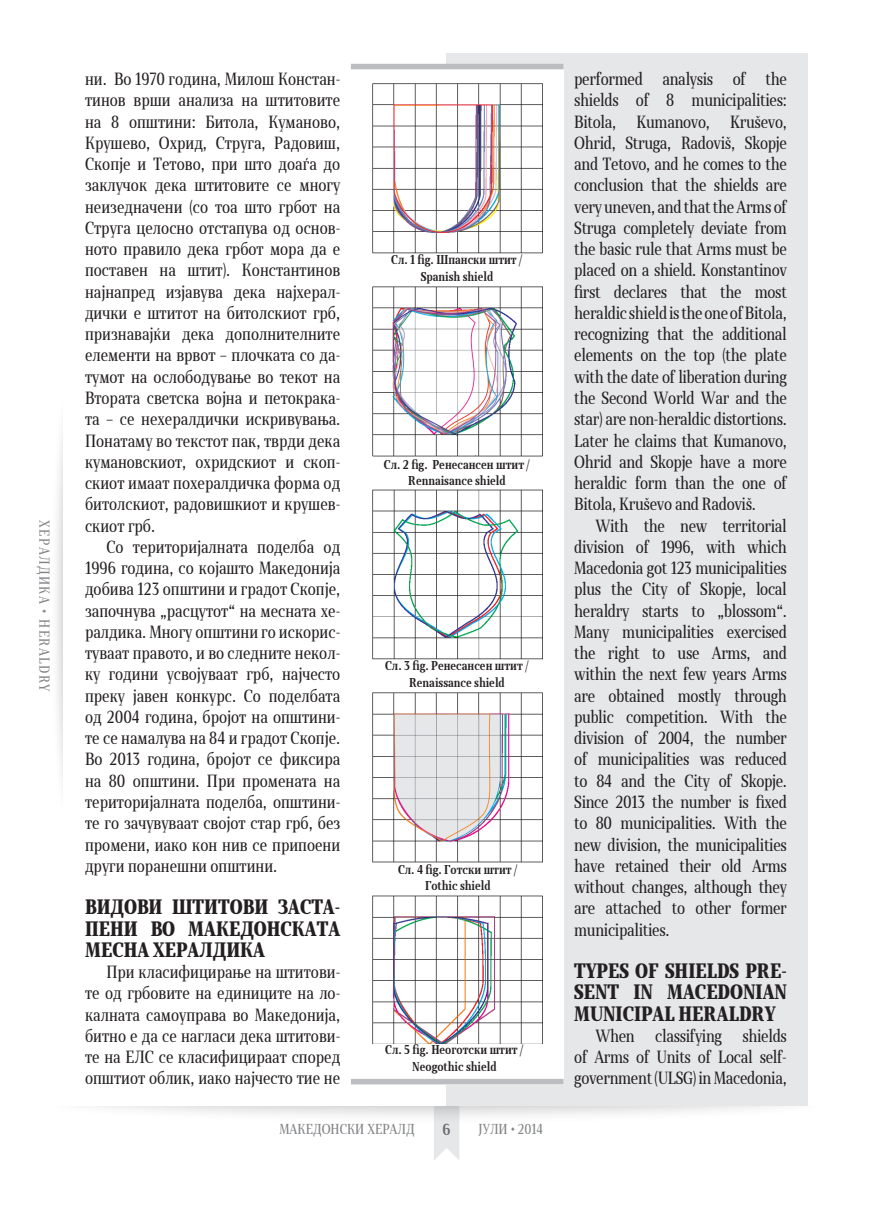
<style>
.page{position:relative;width:872px;height:1212px;background:#fff}
.page>*{position:absolute;margin:0;border:0;box-sizing:border-box;transform-origin:0 0}
.ГЛАВЕН_ТЕКСТ{font:900 19.5px/21.3px "Skola Serif Cn";color:#231f20;text-align:justify}
.ГЛАВЕН_ТЕКСТ-2{font:16.5px/21.3px "Skola Serif Cn";letter-spacing:-.01em;color:#231f20;text-align:justify}
.t1{font:700 15px "Skola Serif Cn";color:#6c6d70}
.t2{font:13.5px "Skola Serif Cn";color:#808285}
.t3{font:13.5px "Skola Serif Cn";letter-spacing:.1em;color:#808285}
.ПОД_СЛИКА_1{font:700 12px/16.5px "Skola Serif Cn";color:#231f20;text-align:center}
</style>
<div class="page">
<img style="left:110px;top:1107px;width:652px;height:53px">
<div style="left:446px;top:53px;width:362px;height:1053px;background:#e6e7e9"></div>
<div style="left:351px;top:64px;width:212px;height:1020px;background:#fff"></div>
<div style="left:351px;top:64px;width:212px;height:5px;background:#bcbdc0"></div>
<div style="left:351px;top:1079px;width:212px;height:5px;background:#bcbdc0"></div>
<img style="left:372px;top:83px;width:170px;height:961px">
<p class="t3" style="left:53px;top:520px;width:173px;rotate:90deg">ХЕРАЛДИКА • HERALDRY</p>
<p class="ГЛАВЕН_ТЕКСТ-2" style="left:85px;top:68px;width:257px">ни. Во 1970 година, Милош Констан&shy;тинов врши анализа на штитовите на 8 општини: Битола, Куманово, Крушево, Охрид, Струга, Радовиш, Скопје и Тетово, при што доаѓа до заклучок дека штитовите се многу неизедначени (со тоа што грбот на Струга целосно отстапува од основ&shy;ното правило дека грбот мора да е поставен на штит). Константинов најнапред изјавува дека најхерал&shy;дички е штитот на битолскиот грб, признавајќи дека дополнителните елементи на врвот – плочката со да&shy;тумот на ослободување во текот на Втората светска војна и петокрака&shy;та – се нехералдички искривувања.<br>Понатаму во текстот пак, тврди дека кумановскиот, охридскиот и скоп&shy;скиот имаат похералдичка форма од битолскиот, радовишкиот и крушев&shy;скиот грб.</p>
<p class="ГЛАВЕН_ТЕКСТ-2" style="left:85px;top:536px;width:257px;text-indent:21px">Со територијалната поделба од 1996 година, со којашто Македонија добива 123 општини и градот Скопје, започнува „расцутот“ на месната хе&shy;ралдика. Многу општини го искорис&shy;туваат правото, и во следните некол&shy;ку години усвојуваат грб, најчесто преку јавен конкурс. Со поделбата од 2004 година, бројот на општини&shy;те се намалува на 84 и градот Скопје.<br>Во 2013 година, бројот се фиксира на 80 општини. При промената на територијалната поделба, општини&shy;те го зачувуваат својот стар грб, без промени, иако кон нив се припоени други поранешни општини.</p>
<p class="ГЛАВЕН_ТЕКСТ" style="left:85px;top:896px;width:257px">ВИДОВИ ШТИТОВИ ЗАСТА-ПЕНИ ВО МАКЕДОНСКАТА МЕСНА ХЕРАЛДИКА</p>
<p class="ГЛАВЕН_ТЕКСТ-2" style="left:85px;top:961px;width:257px;text-indent:21px">При класифицирање на штитови&shy;те од грбовите на единиците на ло&shy;калната самоуправа во Македонија, битно е да се нагласи дека штитови&shy;те на ЕЛС се класифицираат според општиот облик, иако најчесто тие не</p>
<p class="ПОД_СЛИКА_1" style="left:391px;top:251px;width:133px">Сл. 1 fig. Шпански штит /<br>Spanish shield</p>
<p class="ПОД_СЛИКА_1" style="left:384px;top:456px;width:148px">Сл. 2 fig. Ренесансен штит /<br>Rennaisance shield</p>
<p class="ПОД_СЛИКА_1" style="left:385px;top:657px;width:145px">Сл. 3 fig. Ренесансен штит /<br>Renaissance shield</p>
<p class="ПОД_СЛИКА_1" style="left:398px;top:861px;width:121px">Сл. 4 fig. Готски штит /</p>
<p class="ПОД_СЛИКА_1" style="left:425px;top:877px;width:67px">Гothic shield</p>
<p class="ПОД_СЛИКА_1" style="left:385px;top:1041px;width:140px">Сл. 5 fig. Неоготски штит /</p>
<p class="ПОД_СЛИКА_1" style="left:412px;top:1058px;width:86px">Neogothic shield</p>
<p class="t2" style="left:279px;top:1121px;width:137px">МАКЕДОНСКИ ХЕРАЛД</p>
<p class="t1" style="left:442px;top:1120px;width:10px">6</p>
<p class="t2" style="left:478px;top:1121px;width:66px">ЈУЛИ • 2014</p>
<p class="ГЛАВЕН_ТЕКСТ-2" style="left:574px;top:68px;width:214px">performed analysis of the shields of 8 municipalities:<br>Bitola, Kumanovo, Kruševo, Ohrid, Struga, Radoviš, Skopje and Tetovo, and he comes to the conclusion that the shields are very uneven, and that the Arms of Struga completely deviate from the basic rule that Arms must be placed on a shield. Konstantinov first declares that the most heraldic shield is the one of Bitola, recognizing that the additional elements on the top (the plate with the date of liberation during the Second World War and the star) are non-heraldic distortions.<br>Later he claims that Kumanovo, Ohrid and Skopje have a more heraldic form than the one of Bitola, Kruševo and Radoviš.</p>
<p class="ГЛАВЕН_ТЕКСТ-2" style="left:574px;top:515px;width:214px;text-indent:21px">With the new territorial division of 1996, with which Macedonia got 123 municipalities plus the City of Skopje, local heraldry starts to „blossom“.<br>Many municipalities exercised the right to use Arms, and within the next few years Arms are obtained mostly through public competition. With the division of 2004, the number of municipalities was reduced to 84 and the City of Skopje.<br>Since 2013 the number is fixed to 80 municipalities. With the new division, the municipalities have retained their old Arms without changes, although they are attached to other former municipalities.</p>
<p class="ГЛАВЕН_ТЕКСТ" style="left:574px;top:960px;width:214px">TYPES OF SHIELDS PRE-SENT IN MACEDONIAN MUNICIPAL HERALDRY</p>
<p class="ГЛАВЕН_ТЕКСТ-2" style="left:574px;top:1025px;width:214px;text-indent:21px">When classifying shields of Arms of Units of Local self&shy;government (ULSG) in Macedonia,</p>
</div>
